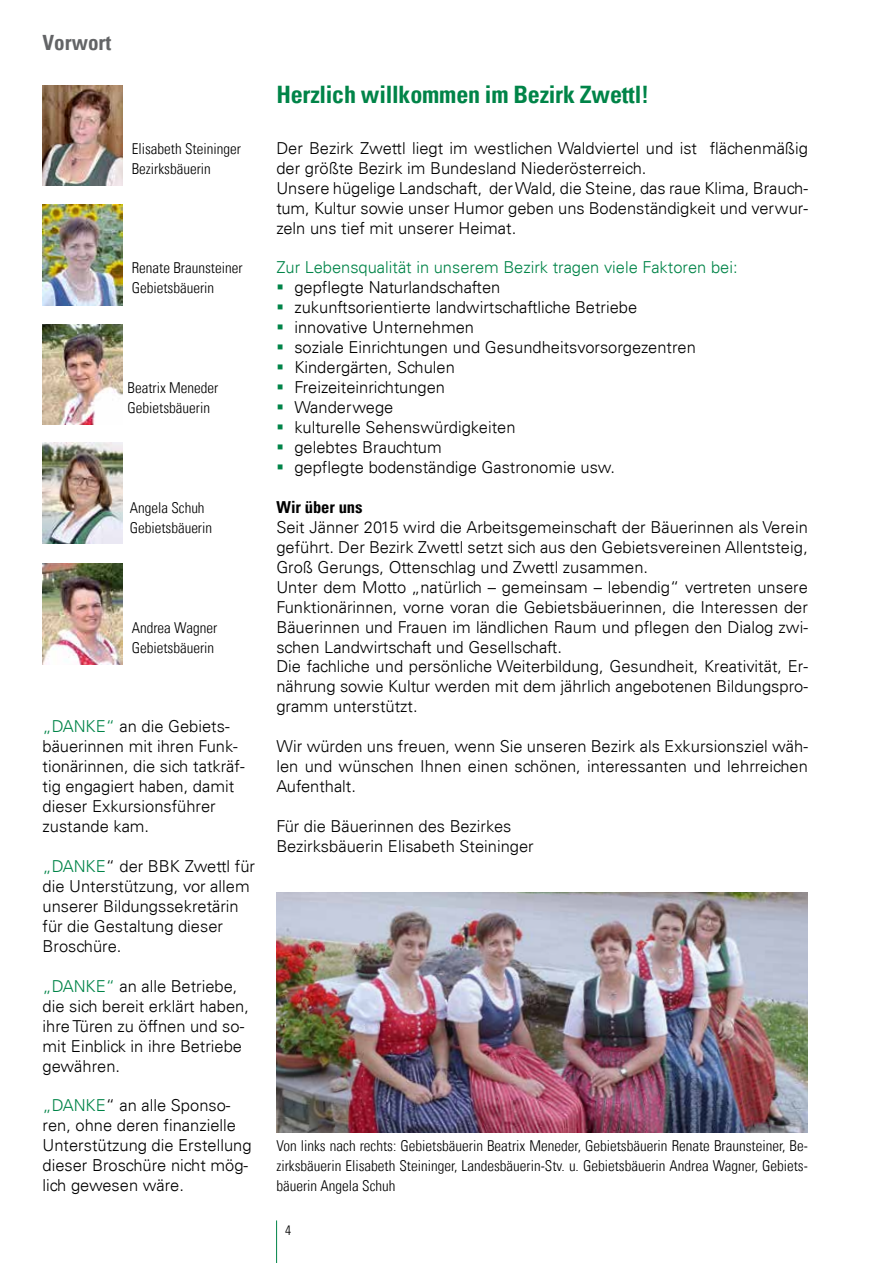
<style>
.page{position:relative;width:893px;height:1263px;background:#fff}
.page>*{position:absolute;margin:0;border:0;box-sizing:border-box;transform-origin:0 0}
.t1{font:700 condensed 24px "Univers";letter-spacing:-.01em;color:#008448}
.t2{font:700 condensed 21px "Univers";color:#636466}
.t3{font:300 16.5px/20px "Univers";color:#000}
.t4{font:300 16.5px "Univers";color:#008448}
.t5{font:700 condensed 16.5px "Univers";color:#000}
.t6{font:300 condensed 15px/20px "Univers LT";color:#000}
.t7{font:300 condensed 13.5px "Univers LT";color:#000}
.s1{color:#008448}
</style>
<div class="page">
<hr style="left:276px;top:1220px;width:1px;height:43px;background:#008448">
<img style="left:276px;top:892px;width:532px;height:240px">
<img style="left:43px;top:85px;width:79px;height:101px">
<img style="left:43px;top:205px;width:79px;height:100px">
<img style="left:43px;top:443px;width:79px;height:100px">
<img style="left:43px;top:324px;width:79px;height:101px">
<img style="left:43px;top:564px;width:79px;height:100px">
<p class="t2" style="left:43px;top:30px;width:70px">Vorwort</p>
<p class="t6" style="left:132px;top:139px;width:111px">Elisabeth Steininger<br>Bezirksbäuerin</p>
<p class="t6" style="left:132px;top:258px;width:112px">Renate Braunsteiner<br>Gebietsbäuerin</p>
<p class="t6" style="left:128px;top:378px;width:92px">Beatrix Meneder<br>Gebietsbäuerin</p>
<p class="t6" style="left:130px;top:498px;width:84px">Angela Schuh<br>Gebietsbäuerin</p>
<p class="t6" style="left:132px;top:617px;width:87px">Andrea Wagner<br>Gebietsbäuerin</p>
<p class="t3" style="left:43px;top:716px;width:204px"><span class="s1">„DANKE“</span> an die Gebiets&shy;bäuerinnen mit ihren Funk&shy;tionärinnen, die sich tatkräf&shy;tig engagiert haben, damit dieser Exkursionsführer zustande kam.</p>
<p class="t3" style="left:43px;top:856px;width:214px"><span class="s1">„DANKE</span>“ der BBK Zwettl für die Unterstützung, vor allem unserer Bildungssekretärin für die Gestaltung dieser<br>Broschüre.</p>
<p class="t3" style="left:43px;top:976px;width:208px"><span class="s1">„DANKE“</span> an alle Betriebe, die sich bereit erklärt haben, ihre Türen zu öffnen und so&shy;mit Einblick in ihre Betriebe gewähren.</p>
<p class="t3" style="left:43px;top:1096px;width:211px"><span class="s1">„DANKE</span>“ an alle Sponso&shy;ren, ohne deren finanzielle<br>Unterstützung die Erstellung dieser Broschüre nicht mög&shy;lich gewesen wäre.</p>
<h1 class="t1" style="left:276px;top:80px;width:374px">Herzlich willkommen im Bezirk Zwettl!</h1>
<p class="t3" style="left:276px;top:138px;width:533px">Der Bezirk Zwettl liegt im westlichen Waldviertel und ist flächenmäßig der größte Bezirk im Bundesland Niederösterreich.<br>Unsere hügelige Landschaft, der Wald, die Steine, das raue Klima, Brauch&shy;tum, Kultur sowie unser Humor geben uns Bodenständigkeit und verwur&shy;zeln uns tief mit unserer Heimat.</p>
<p class="t4" style="left:276px;top:258px;width:463px">Zur Lebensqualität in unserem Bezirk tragen viele Faktoren bei:</p>
<p class="t3" style="left:276px;top:278px;width:226px"><span class="s1">▪</span> gepflegte Naturlandschaften</p>
<p class="t3" style="left:276px;top:298px;width:362px"><span class="s1">▪</span> zukunftsorientierte landwirtschaftliche Betriebe</p>
<p class="t3" style="left:276px;top:317px;width:199px"><span class="s1">▪</span> innovative Unternehmen</p>
<p class="t3" style="left:276px;top:337px;width:421px"><span class="s1">▪</span> soziale Einrichtungen und Gesundheitsvorsorgezentren</p>
<p class="t3" style="left:276px;top:357px;width:180px"><span class="s1">▪</span> Kindergärten, Schulen</p>
<p class="t3" style="left:276px;top:377px;width:170px"><span class="s1">▪</span> Freizeiteinrichtungen</p>
<p class="t3" style="left:276px;top:397px;width:118px"><span class="s1">▪</span> Wanderwege</p>
<p class="t3" style="left:276px;top:417px;width:241px"><span class="s1">▪</span> kulturelle Sehenswürdigkeiten</p>
<p class="t3" style="left:276px;top:437px;width:167px"><span class="s1">▪</span> gelebtes Brauchtum</p>
<p class="t3" style="left:276px;top:457px;width:340px"><span class="s1">▪</span> gepflegte bodenständige Gastronomie usw.</p>
<p class="t5" style="left:276px;top:497px;width:88px">Wir über uns</p>
<p class="t3" style="left:276px;top:517px;width:533px">Seit Jänner 2015 wird die Arbeitsgemeinschaft der Bäuerinnen als Verein geführt. Der Bezirk Zwettl setzt sich aus den Gebietsvereinen Allentsteig, Groß Gerungs, Ottenschlag und Zwettl zusammen.<br>Unter dem Motto „natürlich – gemeinsam – lebendig“ vertreten unsere Funktionärinnen, vorne voran die Gebietsbäuerinnen, die Interessen der Bäuerinnen und Frauen im ländlichen Raum und pflegen den Dialog zwi&shy;schen Landwirtschaft und Gesellschaft.<br>Die fachliche und persönliche Weiterbildung, Gesundheit, Kreativität, Er&shy;nährung sowie Kultur werden mit dem jährlich angebotenen Bildungspro&shy;gramm unterstützt.</p>
<p class="t3" style="left:276px;top:736px;width:533px;text-align:justify">Wir würden uns freuen, wenn Sie unseren Bezirk als Exkursionsziel wäh&shy;len und wünschen Ihnen einen schönen, interessanten und lehrreichen Aufenthalt.</p>
<p class="t3" style="left:276px;top:816px;width:259px">Für die Bäuerinnen des Bezirkes<br>Bezirksbäuerin Elisabeth Steininger</p>
<p class="t6" style="left:276px;top:1136px;width:533px;text-align:justify">Von links nach rechts: Gebietsbäuerin Beatrix Meneder, Gebietsbäuerin Renate Braunsteiner, Be&shy;zirksbäuerin Elisabeth Steininger, Landesbäuerin-Stv. u. Gebietsbäuerin Andrea Wagner, Gebiets&shy;bäuerin Angela Schuh</p>
<p class="t7" style="left:285px;top:1222px;width:7px">4</p>
</div>
